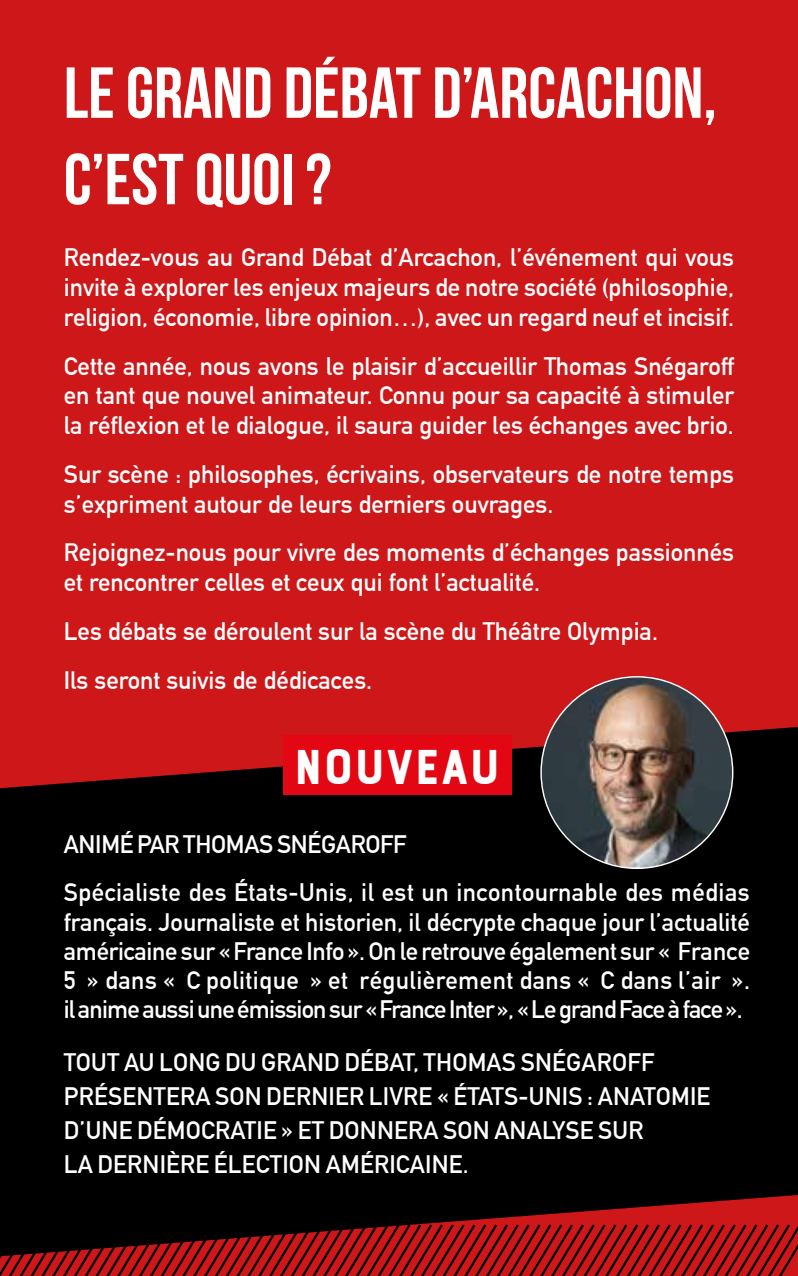
<style>
.page{position:relative;width:798px;height:1276px;background:#fff}
.page>*{position:absolute;margin:0;border:0;box-sizing:border-box;transform-origin:0 0}
.t1{font:72px/86.4px "Bebas Neue";color:#fff}
.t2{font:51.98px "Bourton Base";color:#fff;scale:.96 1}
.t3{font:700 24.75px/29.7px "DIN Alternate";color:#fff}
.t4{font:700 24.75px/48.4px "DIN Alternate";letter-spacing:.02em;color:#fff}
</style>
<div class="page">
<div style="left:0;top:0;width:797px;height:1276px;background:#cd1719"></div>
<div style="left:0;top:727px;width:797px;height:495px;background:#000"></div>
<svg style="left:0;top:1222px;width:797px;height:54px"></svg>
<img style="left:541px;top:677px;width:191px;height:191px;border-radius:96px">
<div style="left:282px;top:735px;width:229px;height:60px;background:#e30613"></div>
<h1 class="t1" style="left:64px;top:49px;width:654px">LE GRAND DÉBAT D’ARCACHON,<br>C’EST QUOI ?</h1>
<p class="t3" style="left:64px;top:241px;width:671px;text-align:justify">Rendez-vous au Grand Débat d’Arcachon, l’événement qui vous invite à explorer les enjeux majeurs de notre société (philosophie, religion, économie, libre opinion…), avec un regard neuf et incisif.</p>
<p class="t3" style="left:64px;top:349px;width:671px;text-align:justify">Cette année, nous avons le plaisir d’accueillir Thomas Snégaroff en tant que nouvel animateur. Connu pour sa capacité à stimuler la réflexion et le dialogue, il saura guider les échanges avec brio.</p>
<p class="t3" style="left:64px;top:458px;width:671px">Sur scène : philosophes, écrivains, observateurs de notre temps s’expriment autour de leurs derniers ouvrages.</p>
<p class="t3" style="left:64px;top:536px;width:671px">Rejoignez-nous pour vivre des moments d’échanges passionnés et rencontrer celles et ceux qui font l’actualité.</p>
<p class="t3" style="left:64px;top:605px;width:595px;line-height:48.8px">Les débats se déroulent sur la scène du Théâtre Olympia.<br>Ils seront suivis de dédicaces.</p>
<h2 class="t2" style="left:293px;top:734px;width:217px">NOUVEAU</h2>
<p class="t4" style="left:64px;top:818px;width:687px">ANIMÉ PAR THOMAS SNÉGAROFF<br>Spécialiste des États-Unis, il est un incontournable des médias</p>
<p class="t3" style="left:64px;top:905px;width:687px;text-align:justify">français. Journaliste et historien, il décrypte chaque jour l’actualité américaine sur « France Info ». On le retrouve également sur « France 5 » dans « C politique » et régulièrement dans « C dans l’air ». il anime aussi une émission sur « France Inter », « Le grand Face à face ».</p>
<p class="t3" style="left:64px;top:1044px;width:647px;line-height:33.8px">TOUT AU LONG DU GRAND DÉBAT, THOMAS SNÉGAROFF PRÉSENTERA SON DERNIER LIVRE « ÉTATS-UNIS : ANATOMIE D’UNE DÉMOCRATIE » ET DONNERA SON ANALYSE SUR<br>LA DERNIÈRE ÉLECTION AMÉRICAINE.</p>
</div>
